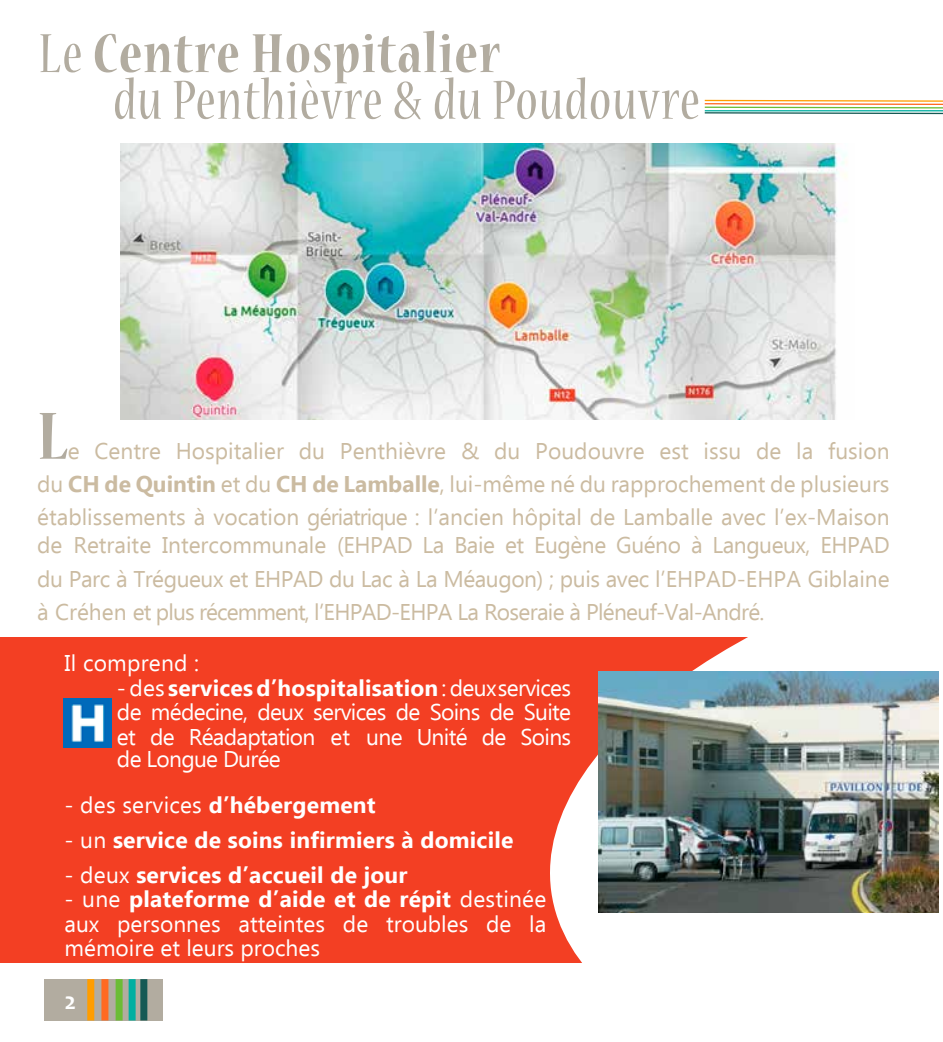
<style>
.page{position:relative;width:943px;height:1042px;background:#fff}
.page>*{position:absolute;margin:0;border:0;box-sizing:border-box;transform-origin:0 0}
.t1{font:700 condensed 74.2px "Nueva Std";color:#b2aca0}
.t2{font:condensed 61.25px "Nueva Std";letter-spacing:.02em;color:#b2aca0}
.t3{font:700 condensed 61.25px "Nueva Std";letter-spacing:.02em;color:#b2aca0}
.t4{font:700 24.5px "Candara";color:#fff}
.t5{font:22.75px/33.2px "Ebrima";letter-spacing:-.03em;color:#cbbba1;text-align:justify}
.t6{font:22.75px/24px "Ebrima";color:#fff;text-align:justify}
.t7{font:700 22.75px "Ebrima";letter-spacing:.01em;color:#fff}
.s1{font-weight:400}
.s2{font-weight:700}
</style>
<div class="page">
<div style="left:45px;top:979px;width:118px;height:41px;background:#b2aca0"></div>
<div style="left:101px;top:979px;width:7px;height:41px;background:#ff6a22"></div>
<div style="left:116px;top:979px;width:7px;height:41px;background:#6cbc35"></div>
<div style="left:129px;top:979px;width:7px;height:41px;background:#00afa1"></div>
<div style="left:87px;top:979px;width:7px;height:41px;background:#ff9d00"></div>
<div style="left:140px;top:979px;width:7px;height:41px;background:#145954"></div>
<div style="left:0;top:637px;width:938px;height:325px;background:#f33f23"></div>
<img style="left:121px;top:143px;width:726px;height:276px">
<svg style="left:704px;top:99px;width:239px;height:16px"></svg>
<hr style="left:704px;top:110px;width:239px;height:1px;background:#00afa1">
<svg style="left:530px;top:637px;width:409px;height:326px;fill:#fff"></svg>
<img style="left:64px;top:698px;width:48px;height:49px">
<img style="left:599px;top:672px;width:339px;height:241px">
<h2 class="t3" style="left:39px;top:26px;width:463px"><span class="s1">Le</span> Centre Hospitalier</h2>
<h2 class="t2" style="left:113px;top:73px;width:588px">du Penthièvre &amp; du Poudouvre</h2>
<h1 class="t1" style="left:37px;top:403px;width:32px">L</h1>
<p class="t5" style="left:37px;top:435px;width:853px;text-indent:30px">e Centre Hospitalier du Penthièvre &amp; du Poudouvre est issu de la fusion du <span class="s2">CH de Quintin</span> et du <span class="s2">CH de Lamballe</span>, lui-même né du rapprochement de plusieurs établissements à vocation gériatrique : l’ancien hôpital de Lamballe avec l’ex-Maison</p>
<p class="t5" style="left:37px;top:530px;width:854px">de Retraite Intercommunale (EHPAD La Baie et Eugène Guéno à Langueux, EHPAD du Parc à Trégueux et EHPAD du Lac à La Méaugon) ; puis avec l’EHPAD-EHPA Giblaine à Créhen et plus récemment, l’EHPAD-EHPA La Roseraie à Pléneuf-Val-André.</p>
<p class="t6" style="left:64px;top:652px;width:136px">Il comprend :</p>
<p class="t6" style="left:117px;top:677px;width:456px">- des <span class="s2">services d’hospitalisation</span> : deux services de médecine, deux services de Soins de Suite et de Réadaptation et une Unité de Soins de Longue Durée</p>
<p class="t7" style="left:64px;top:788px;width:313px"><span class="s1">- des services</span> d’hébergement</p>
<p class="t7" style="left:64px;top:823px;width:450px"><span class="s1">- un</span> service de soins infirmiers à domicile</p>
<p class="t7" style="left:64px;top:858px;width:345px"><span class="s1">- deux</span> services d’accueil de jour</p>
<p class="t6" style="left:64px;top:888px;width:483px;line-height:24.5px">- une <span class="s2">plateforme d’aide et de répit</span> destinée aux personnes atteintes de troubles de la mémoire et leurs proches</p>
<p class="t4" style="left:64px;top:986px;width:13px">2</p>
</div>
